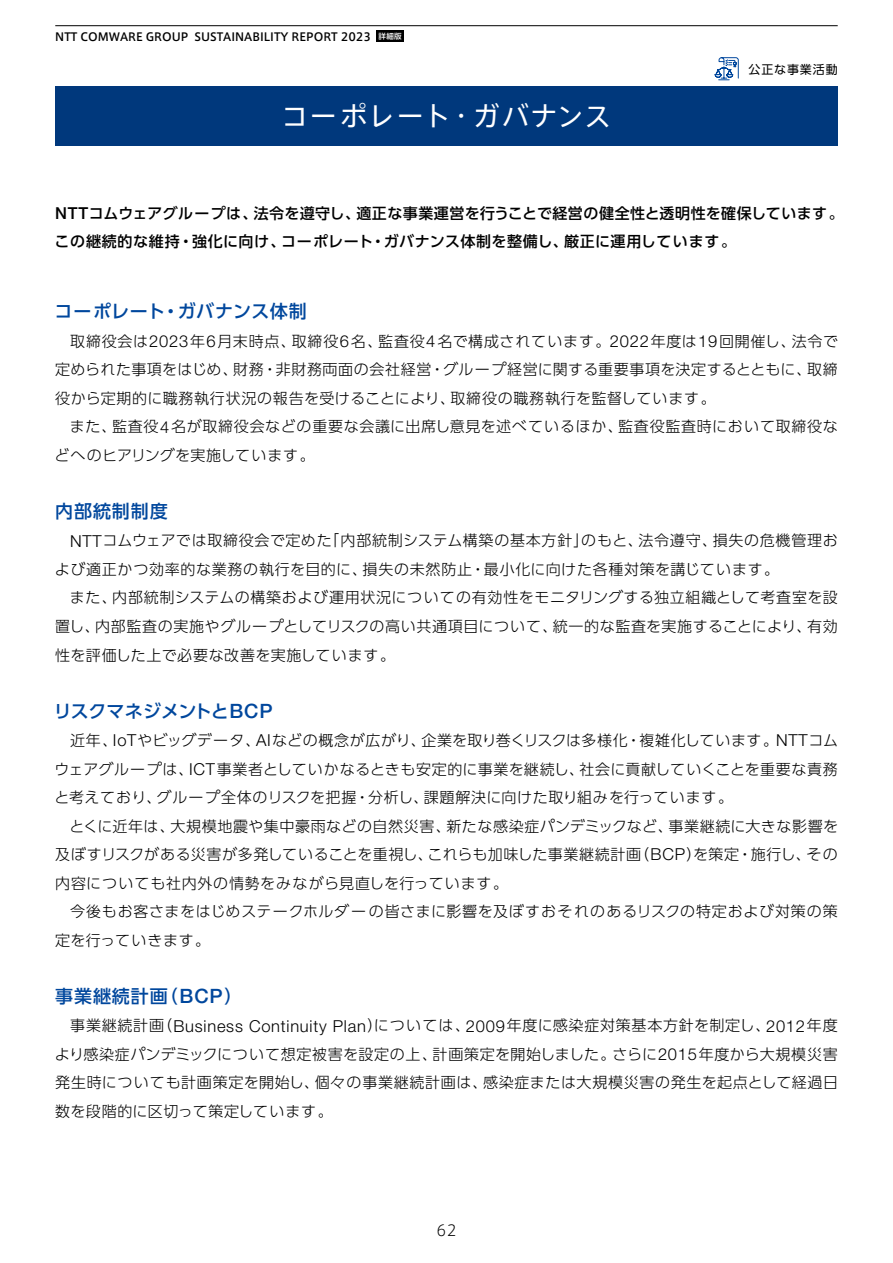
<style>
.page{position:relative;width:893px;height:1263px;background:#fff}
.page>*{position:absolute;margin:0;border:0;box-sizing:border-box;transform-origin:0 0}
.t1{font:27px "Axis Std";letter-spacing:.04em;color:#fff}
.t2{font:500 18px "UD Shin Go Pro";letter-spacing:.03em;color:#00479d}
.t3{font:500 18px "UD Shin Go Pro";letter-spacing:-.02em;color:#00479d}
.t4{font:300 15px/28.5px "UD Shin Go Pro";letter-spacing:.05em;color:#000;text-align:justify}
.t5{font:500 15px/28.5px "UD Shin Go Pro";letter-spacing:.03em;color:#000}
.t6{font:300 15px "Axis Std";color:#000}
.t7{font:12px "UD Shin Go Pro";letter-spacing:.075em;color:#000}
.t8{font:500 11.25px "Axis Std";color:#000}
.t9{font:500 7.5px "UD Shin Go Pro";color:#fff}
.s1{font-family:"Helvetica Neue LT Std";font-size:16.5px}
.s2{font-family:"Helvetica Neue LT Std";font-size:19.8px}
</style>
<div class="page">
<div style="left:376px;top:30px;width:28px;height:12px;background:#000"></div>
<svg style="left:714px;top:57px;width:25px;height:24px"></svg>
<div style="left:55px;top:86px;width:783px;height:60px;background:#00387c"></div>
<hr style="left:55px;top:25px;width:783px;height:1px;background:#000">
<p class="t8" style="left:55px;top:28px;width:317px">NTT COMWARE GROUP SUSTAINABILITY REPORT 2023</p>
<p class="t9" style="left:378px;top:30px;width:25px">詳細版</p>
<h1 class="t1" style="left:282px;top:96px;width:331px">コーポレート・ガバナンス</h1>
<p class="t7" style="left:748px;top:60px;width:91px">公正な事業活動</p>
<p class="t5" style="left:55px;top:199px;width:791px"><span class="s1">NTT</span>コムウェアグループは、法令を遵守し、適正な事業運営を行うことで経営の健全性と透明性を確保しています。この継続的な維持・強化に向け、コーポレート・ガバナンス体制を整備し、厳正に運用しています。</p>
<p class="t2" style="left:55px;top:297px;width:254px">コーポレート・ガバナンス体制</p>
<p class="t4" style="left:55px;top:326px;width:784px;text-indent:15px">取締役会は<span class="s1">2023</span>年<span class="s1">6</span>月末時点、取締役<span class="s1">6</span>名、監査役<span class="s1">4</span>名で構成されています。<span class="s1">2022</span>年度は<span class="s1">19</span>回開催し、法令で定められた事項をはじめ、財務・非財務両面の会社経営・グループ経営に関する重要事項を決定するとともに、取締役から定期的に職務執行状況の報告を受けることにより、取締役の職務執行を監督しています。</p>
<p class="t4" style="left:54px;top:412px;width:785px;text-indent:15px">また、監査役<span class="s1">4</span>名が取締役会などの重要な会議に出席し意見を述べているほか、監査役監査時において取締役などへのヒアリングを実施しています。</p>
<p class="t2" style="left:55px;top:496px;width:114px">内部統制制度</p>
<p class="t4" style="left:55px;top:526px;width:784px;text-indent:16px"><span class="s1">NTT</span>コムウェアでは取締役会で定めた「内部統制システム構築の基本方針」のもと、法令遵守、損失の危機管理および適正かつ効率的な業務の執行を目的に、損失の未然防止・最小化に向けた各種対策を講じています。</p>
<p class="t4" style="left:55px;top:583px;width:784px;text-indent:14px">また、内部統制システムの構築および運用状況についての有効性をモニタリングする独立組織として考査室を設置し、内部監査の実施やグループとしてリスクの高い共通項目について、統一的な監査を実施することにより、有効性を評価した上で必要な改善を実施しています。</p>
<p class="t3" style="left:54px;top:696px;width:220px">リスクマネジメントと<span class="s2">BCP</span></p>
<p class="t4" style="left:54px;top:725px;width:785px;text-indent:16px">近年、<span class="s1">IoT</span>やビッグデータ、<span class="s1">AI</span>などの概念が広がり、企業を取り巻くリスクは多様化・複雑化しています。<span class="s1">NTT</span>コムウェアグループは、<span class="s1">ICT</span>事業者としていかなるときも安定的に事業を継続し、社会に貢献していくことを重要な責務と考えており、グループ全体のリスクを把握・分析し、課題解決に向けた取り組みを行っています。</p>
<p class="t4" style="left:55px;top:811px;width:784px;text-indent:14px">とくに近年は、大規模地震や集中豪雨などの自然災害、新たな感染症パンデミックなど、事業継続に大きな影響を及ぼすリスクがある災害が多発していることを重視し、これらも加味した事業継続計画（<span class="s1">BCP</span>）を策定・施行し、その内容についても社内外の情勢をみながら見直しを行っています。</p>
<p class="t4" style="left:55px;top:896px;width:784px;text-indent:15px">今後もお客さまをはじめステークホルダーの皆さまに影響を及ぼすおそれのあるリスクの特定および対策の策定を行っていきます。</p>
<p class="t2" style="left:55px;top:981px;width:189px">事業継続計画（<span class="s2">BCP</span>）</p>
<p class="t4" style="left:55px;top:1010px;width:785px;text-indent:16px">事業継続計画（<span class="s1">Business Continuity Plan</span>）については、<span class="s1">2009</span>年度に感染症対策基本方針を制定し、<span class="s1">2012</span>年度より感染症パンデミックについて想定被害を設定の上、計画策定を開始しました。さらに<span class="s1">2015</span>年度から大規模災害発生時についても計画策定を開始し、個々の事業継続計画は、感染症または大規模災害の発生を起点として経過日数を段階的に区切って策定しています。</p>
<p class="t6" style="left:436px;top:1219px;width:22px">62</p>
</div>
